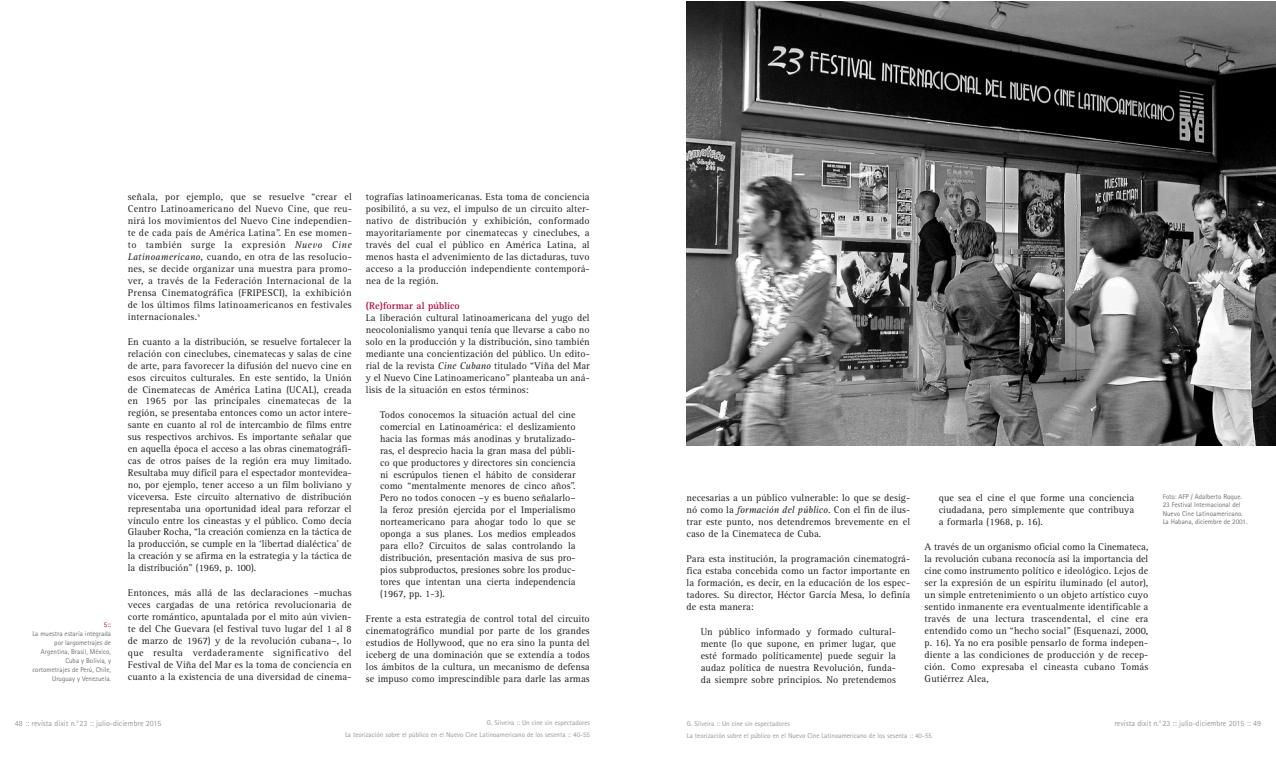
<style>
.page{position:relative;width:1276px;height:766px;background:#fff}
.page>*{position:absolute;margin:0;border:0;box-sizing:border-box;transform-origin:0 0}
.t1{font:10px/12px "Rotis Serif";letter-spacing:.005em;color:#231f20;text-align:justify}
.t2{font:700 10px "Rotis Serif";letter-spacing:.005em;color:#b30437}
.t3{font:8px "Rotis Sans Serif";color:#939598}
.t4{font:7px/9px "Rotis Sans Serif";color:#6c6d70;text-align:right}
.t5{font:7px/12px "Rotis Sans Serif";color:#939598;text-align:right}
.t6{font:7px "Rotis Sans Serif";color:#b30437}
.s1{font-style:italic}
</style>
<div class="page">
<img style="left:686px;top:1px;width:590px;height:444px">
<p class="t6" style="left:104px;top:622px;width:9px">5::</p>
<p class="t4" style="left:32px;top:630px;width:80px">La muestra estaría integrada por largometrajes de<br>Argentina, Brasil, México,<br>Cuba y Bolivia, y cortometrajes de Perú, Chile,<br>Uruguay y Venezuela.</p>
<p class="t1" style="left:128px;top:191px;width:225px">señala, por ejemplo, que se resuelve “crear el Centro Latinoamericano del Nuevo Cine, que reu&shy;nirá los movimientos del Nuevo Cine independien&shy;te de cada país de América Latina”. En ese momen&shy;to también surge la expresión <span class="s1">Nuevo Cine Latinoamericano,</span> cuando, en otra de las resolucio&shy;nes, se decide organizar una muestra para promo&shy;ver, a través de la Federación Internacional de la Prensa Cinematográfica (FRIPESCI), la exhibición de los últimos films latinoamericanos en festivales internacionales.<sup>5</sup></p>
<p class="t1" style="left:128px;top:336px;width:225px">En cuanto a la distribución, se resuelve fortalecer la relación con cineclubes, cinematecas y salas de cine de arte, para favorecer la difusión del nuevo cine en esos circuitos culturales. En este sentido, la Unión de Cinematecas de América Latina (UCAL), creada en 1965 por las principales cinematecas de la región, se presentaba entonces como un actor intere&shy;sante en cuanto al rol de intercambio de films entre sus respectivos archivos. Es importante señalar que en aquella época el acceso a las obras cinematográfi&shy;cas de otros países de la región era muy limitado.<br>Resultaba muy difícil para el espectador montevidea&shy;no, por ejemplo, tener acceso a un film boliviano y viceversa. Este circuito alternativo de distribución representaba una oportunidad ideal para reforzar el vínculo entre los cineastas y el público. Como decía Glauber Rocha, “la creación comienza en la táctica de la producción, se cumple en la ‘libertad dialéctica’ de la creación y se afirma en la estrategia y la táctica de la distribución” (1969, p. 100).</p>
<p class="t1" style="left:128px;top:588px;width:225px">Entonces, más allá de las declaraciones –muchas veces cargadas de una retórica revolucionaria de corte romántico, apuntalada por el mito aún vivien&shy;te del Che Guevara (el festival tuvo lugar del 1 al 8 de marzo de 1967) y de la revolución cubana–, lo que resulta verdaderamente significativo del Festival de Viña del Mar es la toma de conciencia en cuanto a la existencia de una diversidad de cinema-</p>
<p class="t1" style="left:366px;top:191px;width:225px">tografías latinoamericanas. Esta toma de conciencia posibilitó, a su vez, el impulso de un circuito alter&shy;nativo de distribución y exhibición, conformado mayoritariamente por cinematecas y cineclubes, a través del cual el público en América Latina, al menos hasta el advenimiento de las dictaduras, tuvo acceso a la producción independiente contemporá&shy;nea de la región.</p>
<p class="t2" style="left:366px;top:302px;width:95px">(Re)formar al público</p>
<p class="t1" style="left:366px;top:312px;width:225px">La liberación cultural latinoamericana del yugo del neocolonialismo yanqui tenía que llevarse a cabo no solo en la producción y la distribución, sino también mediante una concientización del público. Un edito&shy;rial de la revista <span class="s1">Cine Cubano</span> titulado “Viña del Mar y el Nuevo Cine Latinoamericano” planteaba un aná&shy;lisis de la situación en estos términos:</p>
<p class="t1" style="left:380px;top:409px;width:197px">Todos conocemos la situación actual del cine comercial en Latinoamérica: el deslizamiento hacia las formas más anodinas y brutalizado&shy;ras, el desprecio hacia la gran masa del públi&shy;co que productores y directores sin conciencia ni escrúpulos tienen el hábito de considerar como “mentalmente menores de cinco años”.<br>Pero no todos conocen –y es bueno señalarlo– la feroz presión ejercida por el Imperialismo norteamericano para ahogar todo lo que se oponga a sus planes. Los medios empleados para ello? Circuitos de salas controlando la distribución, presentación masiva de sus pro&shy;pios subproductos, presiones sobre los produc&shy;tores que intentan una cierta independencia (1967, pp. 1-3).</p>
<p class="t1" style="left:366px;top:613px;width:225px">Frente a esta estrategia de control total del circuito cinematográfico mundial por parte de los grandes estudios de Hollywood, que no era sino la punta del iceberg de una dominación que se extendía a todos los ámbitos de la cultura, un mecanismo de defensa se impuso como imprescindible para darle las armas</p>
<p class="t1" style="left:686px;top:492px;width:225px">necesarias a un público vulnerable: lo que se desig&shy;nó como la <span class="s1">formación del público.</span> Con el fin de ilus&shy;trar este punto, nos detendremos brevemente en el caso de la Cinemateca de Cuba.</p>
<p class="t1" style="left:686px;top:553px;width:225px">Para esta institución, la programación cinematográ&shy;fica estaba concebida como un factor importante en la formación, es decir, en la educación de los espec&shy;tadores. Su director, Héctor García Mesa, lo definía de esta manera:</p>
<p class="t1" style="left:701px;top:626px;width:197px">Un público informado y formado cultural&shy;mente (lo que supone, en primer lugar, que esté formado políticamente) puede seguir la audaz política de nuestra Revolución, funda&shy;da siempre sobre principios. No pretendemos</p>
<p class="t1" style="left:938px;top:492px;width:197px">que sea el cine el que forme una conciencia ciudadana, pero simplemente que contribuya a formarla (1968, p. 16).</p>
<p class="t1" style="left:924px;top:541px;width:225px">A través de un organismo oficial como la Cinemateca, la revolución cubana reconocía así la importancia del cine como instrumento político e ideológico. Lejos de ser la expresión de un espíritu iluminado (el autor), un simple entretenimiento o un objeto artístico cuyo sentido inmanente era eventualmente identificable a través de una lectura trascendental, el cine era entendido como un “hecho social” (Esquenazi, 2000, p. 16). Ya no era posible pensarlo de forma indepen&shy;diente a las condiciones de producción y de recep&shy;ción. Como expresaba el cineasta cubano Tomás Gutiérrez Alea,</p>
<p class="t4" style="left:1162px;top:493px;width:86px;line-height:8.4px;text-align:left">Foto: AFP / Adalberto Roque.<br>23 Festival Internacional del<br>Nuevo Cine Latinoamericano.<br>La Habana, diciembre de 2001.</p>
<p class="t3" style="left:15px;top:720px;width:148px">48 :: revista dixit n.<sup>0</sup> 23 :: julio-diciembre 2015</p>
<p class="t5" style="left:345px;top:717px;width:247px">G. Silveira :: Un cine sin espectadores<br>La teorización sobre el público en el Nuevo Cine Latinoamericano de los sesenta :: 40-55</p>
<p class="t5" style="left:687px;top:717px;width:247px;text-align:left">G. Silveira :: Un cine sin espectadores<br>La teorización sobre el público en el Nuevo Cine Latinoamericano de los sesenta :: 40-55</p>
<p class="t3" style="left:1114px;top:720px;width:148px">revista dixit n.<sup>0</sup> 23 :: julio-diciembre 2015 :: 49</p>
</div>
